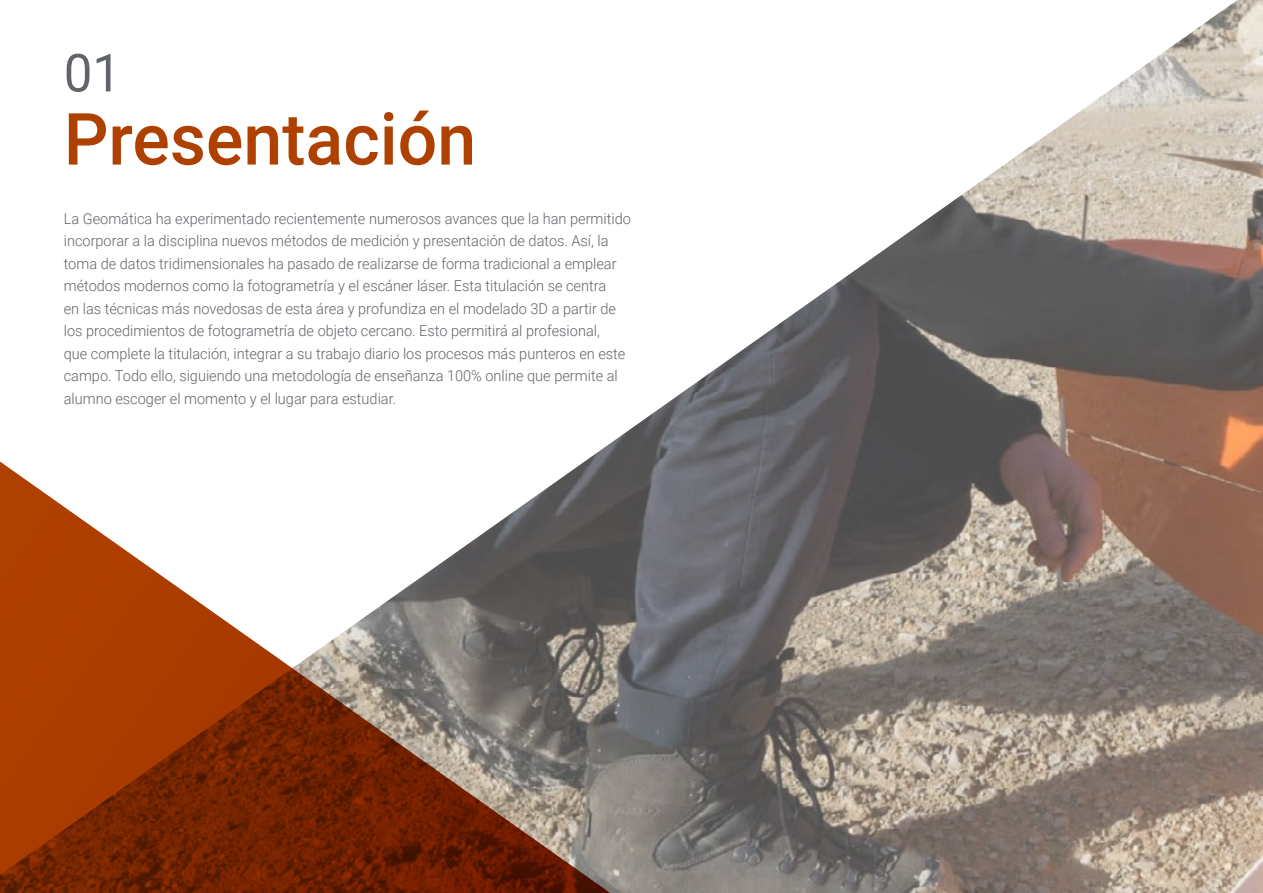
<style>
.page{position:relative;width:1263px;height:893px;background:#fff}
.page>*{position:absolute;margin:0;border:0;box-sizing:border-box;transform-origin:0 0}
.t1{font:500 72px "Roboto";color:#ae4000}
.t2{font:52.5px "Roboto";color:#61646a}
.t3{font:300 15px/22.5px "Roboto";color:#61646a}
</style>
<div class="page">
<img style="left:607px;top:0;width:656px;height:893px">
<svg style="left:0;top:446px;width:640px;height:447px"></svg>
<h2 class="t2" style="left:64px;top:36px;width:59px">01</h2>
<h1 class="t1" style="left:64px;top:89px;width:414px">Presentación</h1>
<p class="t3" style="left:64px;top:207px;width:569px">La Geomática ha experimentado recientemente numerosos avances que la han permitido incorporar a la disciplina nuevos métodos de medición y presentación de datos. Así, la toma de datos tridimensionales ha pasado de realizarse de forma tradicional a emplear métodos modernos como la fotogrametría y el escáner láser. Esta titulación se centra<br>en las técnicas más novedosas de esta área y profundiza en el modelado 3D a partir de los procedimientos de fotogrametría de objeto cercano. Esto permitirá al profesional,<br>que complete la titulación, integrar a su trabajo diario los procesos más punteros en este campo. Todo ello, siguiendo una metodología de enseñanza 100% online que permite al alumno escoger el momento y el lugar para estudiar.</p>
</div>
